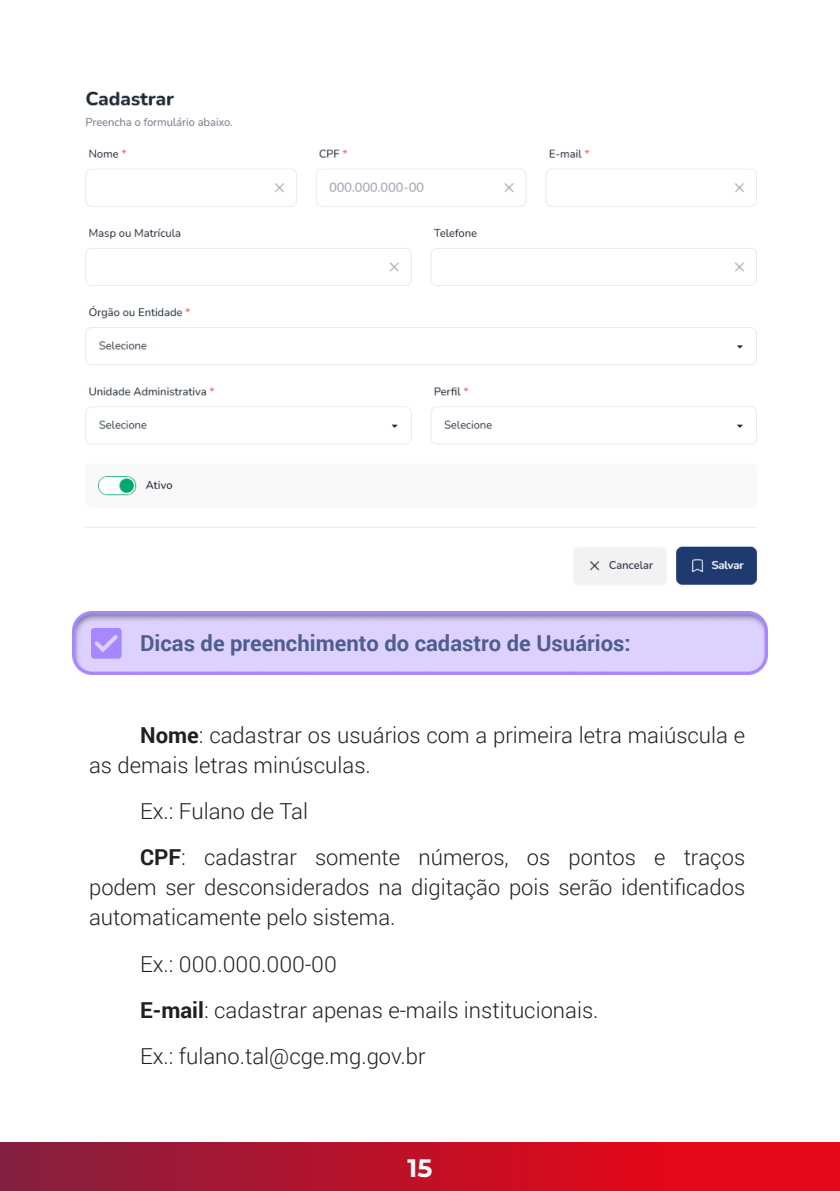
<style>
.page{position:relative;width:840px;height:1191px;background:#fff}
.page>*{position:absolute;margin:0;border:0;box-sizing:border-box;transform-origin:0 0}
.t1{font:700 25.2px "Montserrat";color:#fff}
.texto{font:300 22px/30px "Roboto";color:#231f20}
.texto-2{font:700 22px "Roboto";color:#505e8c}
.s1{font-weight:700}
</style>
<div class="page">
<div style="left:0;top:1142px;width:839px;height:49px;background:linear-gradient(to right,#871e3f,#f30310)"></div>
<img style="left:72px;top:611px;width:695px;height:64px">
<img style="left:85px;top:91px;width:672px;height:494px">
<p class="texto-2" style="left:140px;top:628px;width:492px">Dicas de preenchimento do cadastro de Usuários:</p>
<p class="texto" style="left:89px;top:720px;width:657px;text-indent:51px"><span class="s1">Nome</span>: cadastrar os usuários com a primeira letra maiúscula e as demais letras minúsculas.</p>
<p class="texto" style="left:140px;top:796px;width:169px">Ex.: Fulano de Tal</p>
<p class="texto" style="left:89px;top:842px;width:657px;text-align:justify;text-indent:51px"><span class="s1">CPF</span>: cadastrar somente números, os pontos e traços podem ser desconsiderados na digitação pois serão identificados automaticamente pelo sistema.</p>
<p class="texto" style="left:140px;top:948px;width:198px">Ex.: 000.000.000-00</p>
<p class="texto" style="left:140px;top:994px;width:459px"><span class="s1">E-mail</span>: cadastrar apenas e-mails institucionais.</p>
<p class="texto" style="left:140px;top:1040px;width:287px">Ex.: fulano.tal@cge.mg.gov.br</p>
<p class="t1" style="left:407px;top:1149px;width:26px">15</p>
</div>
